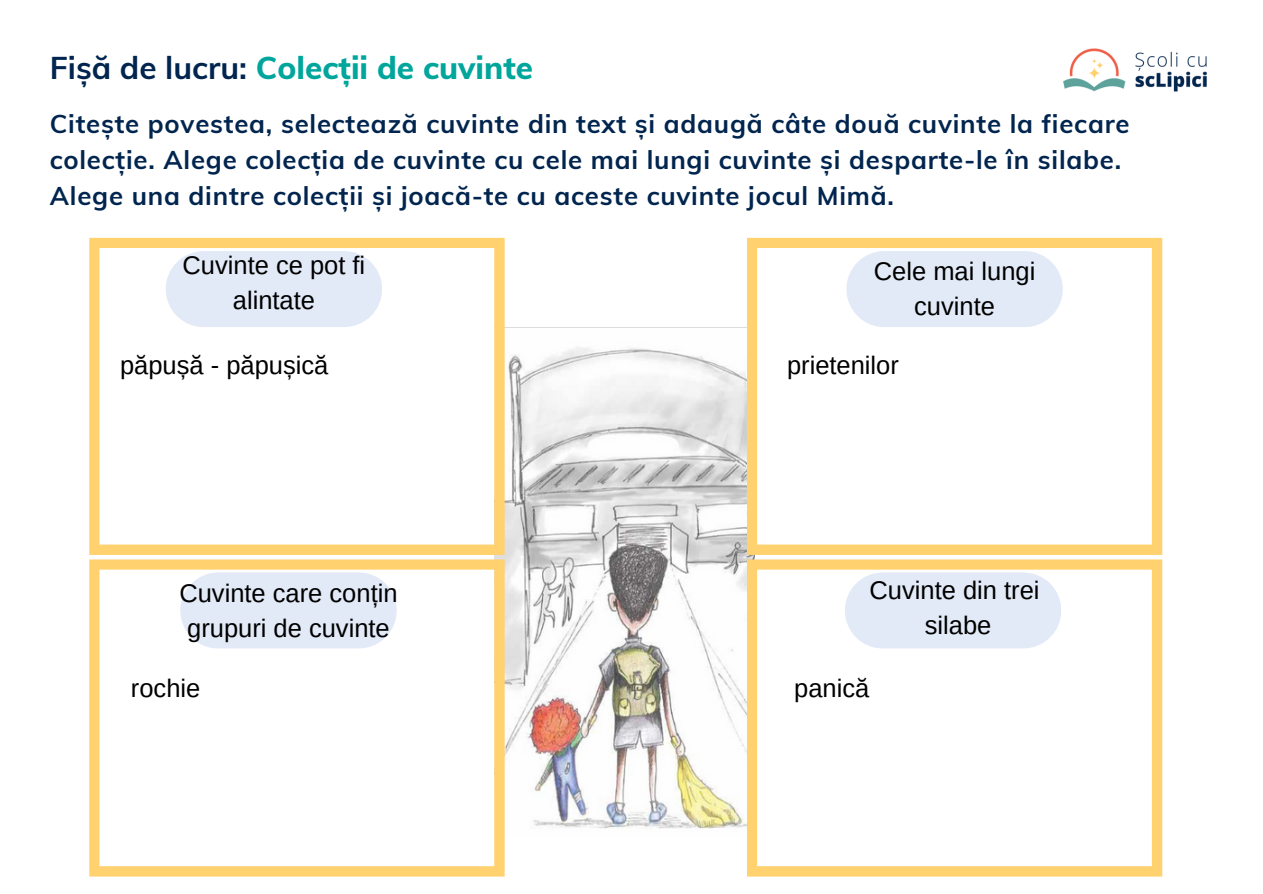
<style>
.page{position:relative;width:1263px;height:894px;background:#fff}
.page>*{position:absolute;margin:0;border:0;box-sizing:border-box;transform-origin:0 0}
.t1{font:800 31.5px "Muli";color:#00a69c}
.t2{font:700 25.65px/36px "Muli";letter-spacing:.03em;color:#01254e}
.t3{font:25.5px/34.8px "Arimo";color:#000;text-align:center}
.s1{font-weight:700;color:#01254e}
</style>
<div class="page">
<img style="left:1063px;top:48px;width:144px;height:44px">
<img style="left:494px;top:327px;width:260px;height:502px">
<svg style="left:89px;top:238px;width:416px;height:316px"></svg>
<svg style="left:747px;top:238px;width:415px;height:316px"></svg>
<div style="left:166px;top:251px;width:216px;height:76px;background:#e3eaf7;border-radius:38px"></div>
<svg style="left:89px;top:559px;width:416px;height:317px"></svg>
<svg style="left:747px;top:559px;width:415px;height:317px"></svg>
<div style="left:846px;top:251px;width:216px;height:76px;background:#e3eaf7;border-radius:38px"></div>
<div style="left:180px;top:572px;width:216px;height:76px;background:#e3eaf7;border-radius:38px"></div>
<div style="left:845px;top:572px;width:216px;height:76px;background:#e3eaf7;border-radius:38px"></div>
<p class="t1" style="left:50px;top:47px;width:485px"><span class="s1">Fișă de lucru:</span> Colecții de cuvinte</p>
<p class="t2" style="left:50px;top:105px;width:1081px">Citește povestea, selectează cuvinte din text și adaugă câte două cuvinte la fiecare colecție. Alege colecția de cuvinte cu cele mai lungi cuvinte și desparte-le în silabe.<br>Alege una dintre colecții și joacă-te cu aceste cuvinte jocul Mimă.</p>
<p class="t3" style="left:183px;top:247px;width:184px">Cuvinte ce pot fi alintate</p>
<p class="t3" style="left:120px;top:348px;width:210px">păpușă - păpușică</p>
<p class="t3" style="left:874px;top:254px;width:163px">Cele mai lungi cuvinte</p>
<p class="t3" style="left:787px;top:348px;width:113px">prietenilor</p>
<p class="t3" style="left:179px;top:575px;width:220px">Cuvinte care conțin grupuri de cuvinte</p>
<p class="t3" style="left:870px;top:573px;width:172px">Cuvinte din trei</p>
<p class="t3" style="left:925px;top:608px;width:68px">silabe</p>
<p class="t3" style="left:131px;top:670px;width:71px">rochie</p>
<p class="t3" style="left:794px;top:670px;width:77px">panică</p>
</div>
